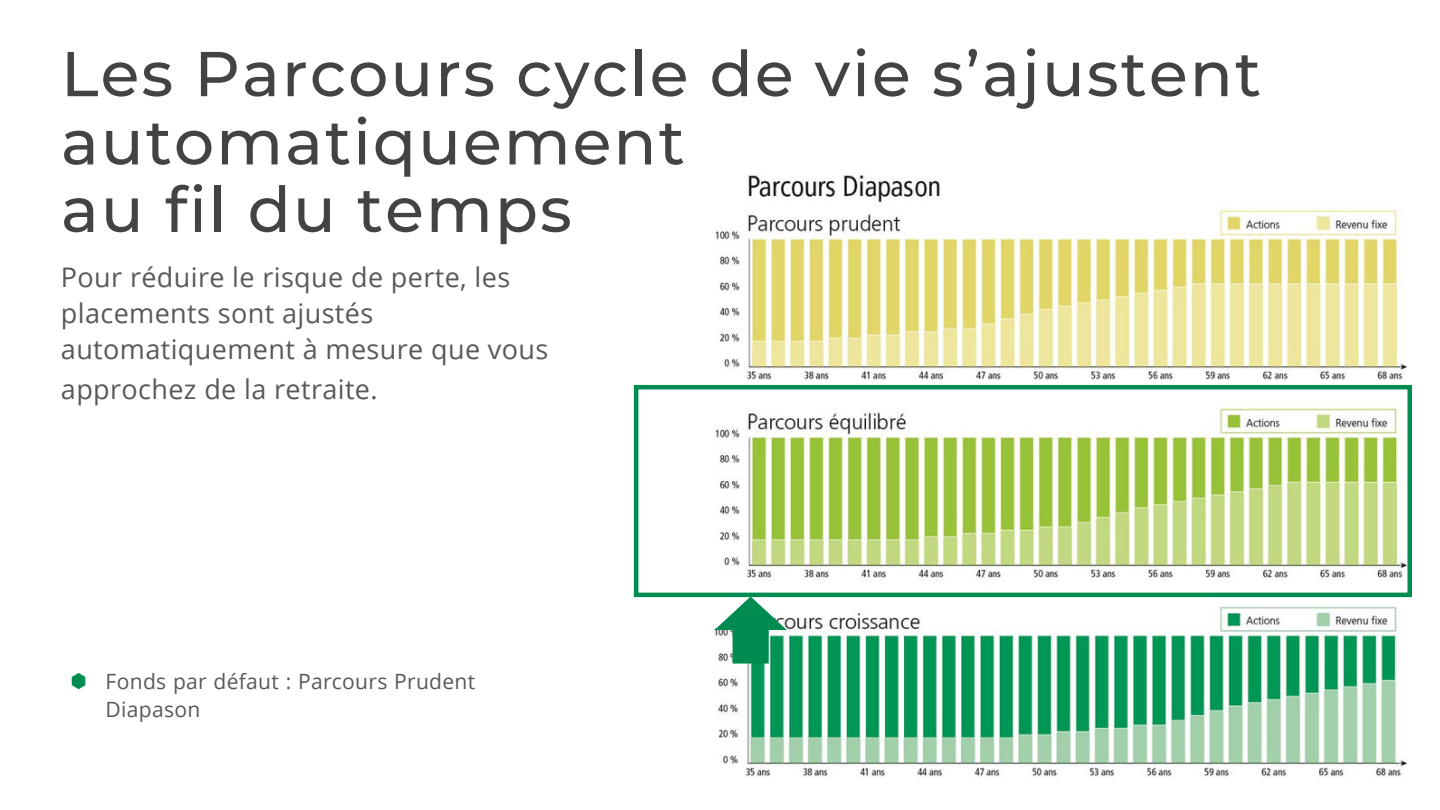
<style>
.page{position:relative;width:1440px;height:810px;background:#fff}
.page>*{position:absolute;margin:0;border:0;box-sizing:border-box;transform-origin:0 0}
.t1{font:500 63.3px "Montserrat";letter-spacing:.035em;color:#424344}
.t2{font:500 63.15px/67.5px "Montserrat";letter-spacing:.035em;color:#424344}
.t3{font:27px/36px "Open Sans";letter-spacing:.015em;color:#58595b}
.t4{font:21px/28.2px "Open Sans";letter-spacing:.015em;color:#58595b}
</style>
<div class="page">
<img style="left:714px;top:174px;width:692px;height:604px">
<img style="left:72px;top:674px;width:13px;height:14px">
<div style="left:634px;top:385px;width:778px;height:212px;border:5px solid #008c51"></div>
<svg style="left:714px;top:596px;width:73px;height:68px"></svg>
<p class="t1" style="left:61px;top:35px;width:1202px">Les Parcours cycle de vie s’ajustent</p>
<p class="t2" style="left:61px;top:108px;width:625px">automatiquement au fil du temps</p>
<p class="t3" style="left:61px;top:259px;width:451px">Pour réduire le risque de perte, les</p>
<p class="t3" style="left:61px;top:294px;width:489px">placements sont ajustés automatiquement à mesure que vous</p>
<p class="t3" style="left:61px;top:370px;width:318px">approchez de la retraite.</p>
<p class="t4" style="left:106px;top:666px;width:371px">Fonds par défaut : Parcours Prudent<br>Diapason</p>
</div>
